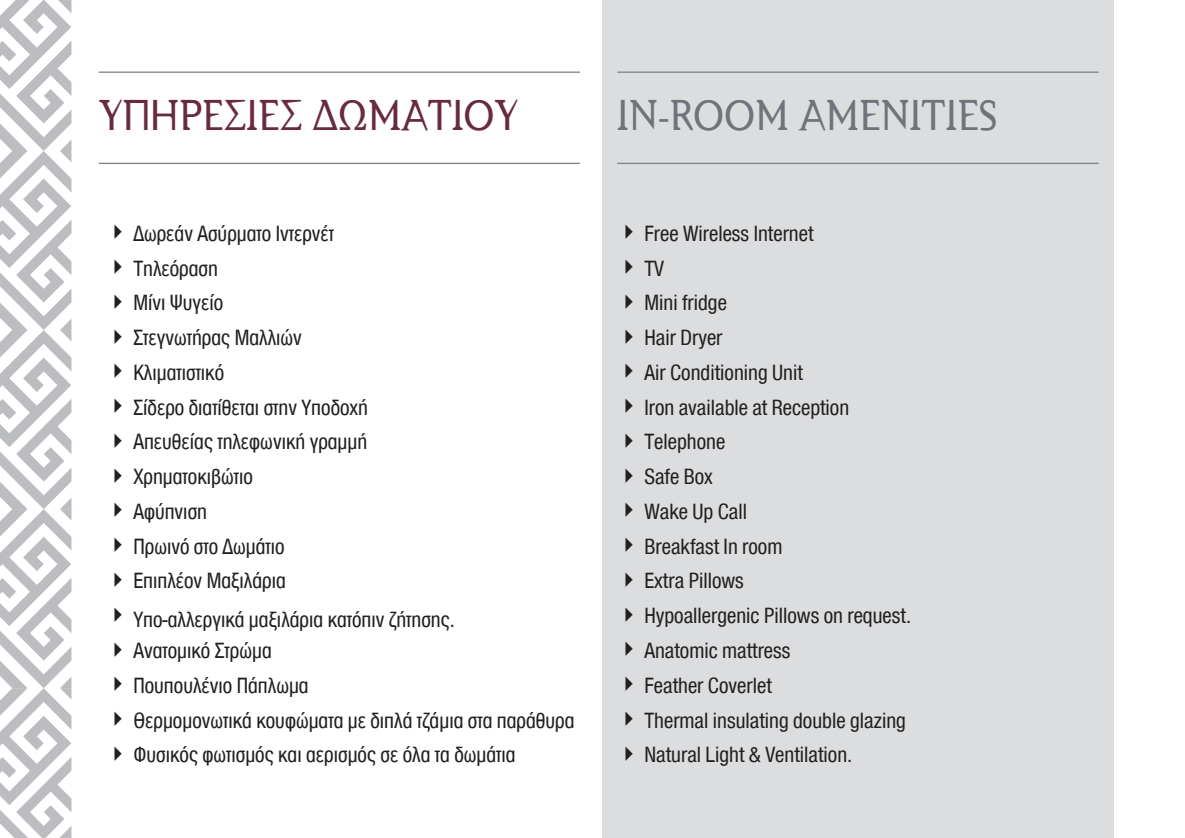
<style>
.page{position:relative;width:1185px;height:838px;background:#fff}
.page>*{position:absolute;margin:0;border:0;box-sizing:border-box;transform-origin:0 0}
.t1{font:300 43.75px "CF Derrida";color:#682a40;scale:.9 1}
.t2{font:300 43.75px "CF Derrida";color:#6f747b;scale:.9 1}
.t3{font:22.75px "CF Helvetica Cond";color:#231f20}
</style>
<div class="page">
<div style="left:602px;top:0;width:511px;height:837px;background:#dcdddf"></div>
<hr style="left:99px;top:71px;width:481px;height:2px;background:#808285">
<hr style="left:617px;top:71px;width:481px;height:2px;background:#808285">
<hr style="left:99px;top:163px;width:481px;height:1px;background:#808285">
<hr style="left:617px;top:163px;width:481px;height:1px;background:#808285">
<svg style="left:0;top:0;width:71px;height:838px"></svg>
<h1 class="t1" style="left:99px;top:92px;width:467px">ΥΠΗΡΕΣΙΕΣ ΔΩΜΑΤΙΟΥ</h1>
<h1 class="t2" style="left:617px;top:92px;width:424px">IN-ROOM AMENITIES</h1>
<p class="t3" style="left:106px;top:221px;width:229px">✔ Δωρεάν Ασύρματο Ιντερνέτ</p>
<p class="t3" style="left:106px;top:256px;width:113px">✔ Τηλεόραση</p>
<p class="t3" style="left:106px;top:291px;width:119px">✔ Μίνι Ψυγείο</p>
<p class="t3" style="left:106px;top:325px;width:197px">✔ Στεγνωτήρας Μαλλιών</p>
<p class="t3" style="left:106px;top:360px;width:119px">✔ Κλιματιστικό</p>
<p class="t3" style="left:106px;top:395px;width:263px">✔ Σίδερο διατίθεται στην Υποδοχή</p>
<p class="t3" style="left:106px;top:430px;width:262px">✔ Απευθείας τηλεφωνική γραμμή</p>
<p class="t3" style="left:106px;top:464px;width:148px">✔ Χρηματοκιβώτιο</p>
<p class="t3" style="left:106px;top:499px;width:102px">✔ Αφύπνιση</p>
<p class="t3" style="left:106px;top:534px;width:180px">✔ Πρωινό στο Δωμάτιο</p>
<p class="t3" style="left:106px;top:569px;width:181px">✔ Επιπλέον Μαξιλάρια</p>
<p class="t3" style="left:106px;top:607px;width:350px">✔ Υπο-αλλεργικά μαξιλάρια κατόπιν ζήτησης.</p>
<p class="t3" style="left:106px;top:638px;width:167px">✔ Ανατομικό Στρώμα</p>
<p class="t3" style="left:106px;top:673px;width:204px">✔ Πουπουλένιο Πάπλωμα</p>
<p class="t3" style="left:106px;top:708px;width:470px">✔ Θερμομονωτικά κουφώματα με διπλά τζάμια στα παράθυρα</p>
<p class="t3" style="left:106px;top:742px;width:411px">✔ Φυσικός φωτισμός και αερισμός σε όλα τα δωμάτια</p>
<p class="t3" style="left:617px;top:221px;width:198px">✔ Free Wireless Internet</p>
<p class="t3" style="left:617px;top:256px;width:48px">✔TV</p>
<p class="t3" style="left:617px;top:291px;width:111px">✔ Mini fridge</p>
<p class="t3" style="left:617px;top:325px;width:107px">✔ Hair Dryer</p>
<p class="t3" style="left:617px;top:360px;width:187px">✔ Air Conditioning Unit</p>
<p class="t3" style="left:617px;top:395px;width:233px">✔ Iron available at Reception</p>
<p class="t3" style="left:617px;top:430px;width:109px">✔ Telephone</p>
<p class="t3" style="left:617px;top:464px;width:97px">✔ Safe Box</p>
<p class="t3" style="left:617px;top:499px;width:131px">✔ Wake Up Call</p>
<p class="t3" style="left:617px;top:534px;width:167px">✔ Breakfast In room</p>
<p class="t3" style="left:617px;top:569px;width:128px">✔ Extra Pillows</p>
<p class="t3" style="left:617px;top:603px;width:295px">✔ Hypoallergenic Pillows on request.</p>
<p class="t3" style="left:617px;top:638px;width:175px">✔ Anatomic mattress</p>
<p class="t3" style="left:617px;top:673px;width:156px">✔ Feather Coverlet</p>
<p class="t3" style="left:617px;top:707px;width:290px">✔ Thermal insulating double glazing</p>
<p class="t3" style="left:617px;top:742px;width:237px">✔ Natural Light &amp; Ventilation.</p>
</div>
